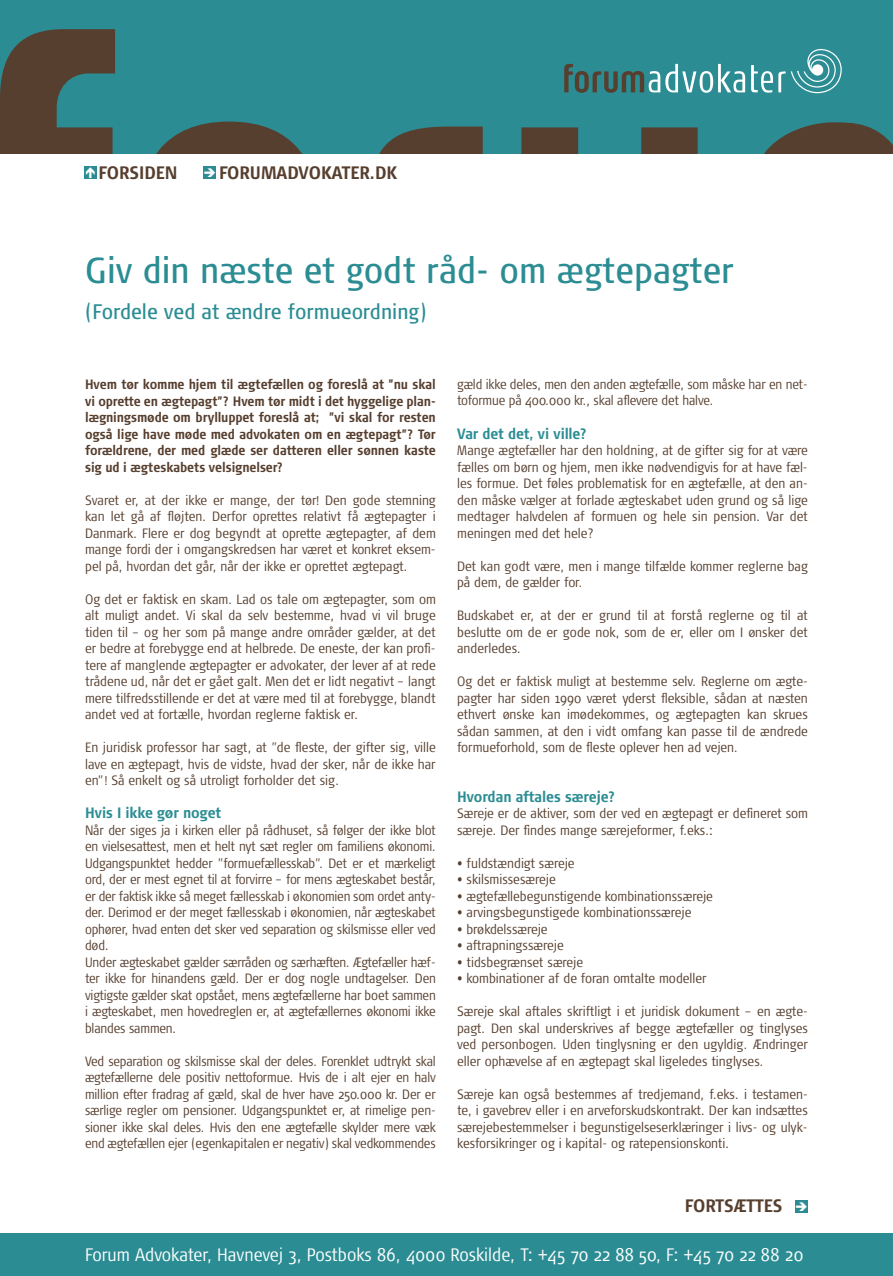
<style>
.page{position:relative;width:893px;height:1276px;background:#fff}
.page>*{position:absolute;margin:0;border:0;box-sizing:border-box;transform-origin:0 0}
.t1{font:36px "Signa Cond";color:#2b8d93}
.t2{font:21px "Signa Cond";color:#2b8d93}
.t3{font:300 18px "Signa Cond";color:#fff}
.t4{font:700 18px "Signa Cond";color:#573f2f}
.t5{font:700 15px "Signa Cond";letter-spacing:-.01em;color:#2b8d93}
.t6{font:300 13.5px/16.5px "Signa Cond";letter-spacing:-.01em;color:#573f2f;text-align:justify}
.t7{font:700 13.5px/16.5px "Signa Cond";color:#573f2f;text-align:justify}
.s1{color:#fff}
</style>
<div class="page">
<div style="left:0;top:1233px;width:893px;height:43px;background:#2b8d93"></div>
<div style="left:84px;top:166px;width:13px;height:13px;background:#2b8d93"></div>
<div style="left:204px;top:166px;width:12px;height:13px;background:#2b8d93"></div>
<div style="left:795px;top:1200px;width:12px;height:12px;background:#2b8d93"></div>
<div style="left:0;top:0;width:893px;height:153px;background:#2b8d93"></div>
<svg style="left:0;top:29px;width:115px;height:124px"></svg>
<svg style="left:157px;top:122px;width:145px;height:31px"></svg>
<svg style="left:380px;top:127px;width:103px;height:26px"></svg>
<svg style="left:521px;top:127px;width:177px;height:26px"></svg>
<svg style="left:764px;top:122px;width:129px;height:31px"></svg>
<svg style="left:564px;top:64px;width:181px;height:29px"></svg>
<svg style="left:751px;top:49px;width:91px;height:45px"></svg>
<h3 class="t4" style="left:99px;top:162px;width:81px">FORSIDEN</h3>
<h3 class="t4" style="left:203px;top:162px;width:195px"><span class="s1">➔</span> FORUMADVOKATER.DK</h3>
<h1 class="t1" style="left:85px;top:251px;width:651px">Giv din næste et godt råd- om ægtepagter</h1>
<h2 class="t2" style="left:85px;top:300px;width:343px">(Fordele ved at ændre formueordning)</h2>
<p class="t7" style="left:85px;top:376px;width:352px">Hvem tør komme hjem til ægtefællen og foreslå at ”nu skal vi oprette en ægtepagt”? Hvem tør midt i det hyggelige plan&shy;lægningsmøde om brylluppet foreslå at; ”vi skal for resten også lige have møde med advokaten om en ægtepagt”? Tør forældrene, der med glæde ser datteren eller sønnen kaste sig ud i ægteskabets velsignelser?</p>
<p class="t6" style="left:85px;top:492px;width:352px">Svaret er, at der ikke er mange, der tør! Den gode stemning kan let gå af fløjten. Derfor oprettes relativt få ægtepagter i Danmark. Flere er dog begyndt at oprette ægtepagter, af dem mange fordi der i omgangskredsen har været et konkret eksem&shy;pel på, hvordan det går, når der ikke er oprettet ægtepagt.</p>
<p class="t6" style="left:85px;top:591px;width:352px">Og det er faktisk en skam. Lad os tale om ægtepagter, som om alt muligt andet. Vi skal da selv bestemme, hvad vi vil bruge tiden til – og her som på mange andre områder gælder, at det er bedre at forebygge end at helbrede. De eneste, der kan profi&shy;tere af manglende ægtepagter er advokater, der lever af at rede trådene ud, når det er gået galt. Men det er lidt negativt – langt mere tilfredsstillende er det at være med til at forebygge, blandt andet ved at fortælle, hvordan reglerne faktisk er.</p>
<p class="t6" style="left:85px;top:739px;width:352px">En juridisk professor har sagt, at ”de fleste, der gifter sig, ville lave en ægtepagt, hvis de vidste, hvad der sker, når de ikke har en”! Så enkelt og så utroligt forholder det sig.</p>
<p class="t5" style="left:85px;top:804px;width:138px">Hvis I ikke gør noget</p>
<p class="t6" style="left:85px;top:822px;width:352px;text-align:left">Når der siges ja i kirken eller på rådhuset, så følger der ikke blot en vielsesattest, men et helt nyt sæt regler om familiens økonomi.<br>Udgangspunktet hedder ”formuefællesskab”. Det er et mærkeligt ord, der er mest egnet til at forvirre – for mens ægteskabet består, er der faktisk ikke så meget fællesskab i økonomien som ordet anty&shy;der. Derimod er der meget fællesskab i økonomien, når ægteskabet ophører, hvad enten det sker ved separation og skilsmisse eller ved død.<br>Under ægteskabet gælder særråden og særhæften. Ægtefæller hæf&shy;ter ikke for hinandens gæld. Der er dog nogle undtagelser. Den vigtigste gælder skat opstået, mens ægtefællerne har boet sammen i ægteskabet, men hovedreglen er, at ægtefællernes økonomi ikke blandes sammen.</p>
<p class="t6" style="left:85px;top:1053px;width:352px">Ved separation og skilsmisse skal der deles. Forenklet udtrykt skal ægtefællerne dele positiv nettoformue. Hvis de i alt ejer en halv million efter fradrag af gæld, skal de hver have 250.000 kr. Der er særlige regler om pensioner. Udgangspunktet er, at rimelige pen&shy;sioner ikke skal deles. Hvis den ene ægtefælle skylder mere væk end ægtefællen ejer (egenkapitalen er negativ) skal vedkommendes</p>
<p class="t6" style="left:457px;top:376px;width:352px">gæld ikke deles, men den anden ægtefælle, som måske har en net&shy;toformue på 400.000 kr., skal aflevere det halve.</p>
<p class="t5" style="left:457px;top:425px;width:132px">Var det det, vi ville?</p>
<p class="t6" style="left:457px;top:442px;width:352px">Mange ægtefæller har den holdning, at de gifter sig for at være fælles om børn og hjem, men ikke nødvendigvis for at have fæl&shy;les formue. Det føles problematisk for en ægtefælle, at den an&shy;den måske vælger at forlade ægteskabet uden grund og så lige medtager halvdelen af formuen og hele sin pension. Var det meningen med det hele?</p>
<p class="t6" style="left:457px;top:558px;width:352px">Det kan godt være, men i mange tilfælde kommer reglerne bag på dem, de gælder for.</p>
<p class="t6" style="left:457px;top:607px;width:352px">Budskabet er, at der er grund til at forstå reglerne og til at beslutte om de er gode nok, som de er, eller om I ønsker det anderledes.</p>
<p class="t6" style="left:457px;top:673px;width:352px">Og det er faktisk muligt at bestemme selv. Reglerne om ægte&shy;pagter har siden 1990 været yderst fleksible, sådan at næsten ethvert ønske kan imødekommes, og ægtepagten kan skrues sådan sammen, at den i vidt omfang kan passe til de ændrede formueforhold, som de fleste oplever hen ad vejen.</p>
<p class="t5" style="left:457px;top:788px;width:160px">Hvordan aftales særeje?</p>
<p class="t6" style="left:457px;top:805px;width:352px">Særeje er de aktiver, som der ved en ægtepagt er defineret som særeje. Der findes mange særejeformer, f.eks.:</p>
<p class="t6" style="left:457px;top:855px;width:119px">• fuldstændigt særeje</p>
<p class="t6" style="left:457px;top:871px;width:100px">• skilsmissesæreje</p>
<p class="t6" style="left:457px;top:888px;width:257px">• ægtefællebegunstigende kombinationssæreje</p>
<p class="t6" style="left:457px;top:904px;width:236px">• arvingsbegunstigede kombinationssæreje</p>
<p class="t6" style="left:457px;top:921px;width:92px">• brøkdelssæreje</p>
<p class="t6" style="left:457px;top:937px;width:108px">• aftrapningssæreje</p>
<p class="t6" style="left:457px;top:954px;width:128px">• tidsbegrænset særeje</p>
<p class="t6" style="left:457px;top:970px;width:251px">• kombinationer af de foran omtalte modeller</p>
<p class="t6" style="left:457px;top:1003px;width:352px">Særeje skal aftales skriftligt i et juridisk dokument – en ægte&shy;pagt. Den skal underskrives af begge ægtefæller og tinglyses ved personbogen. Uden tinglysning er den ugyldig. Ændringer eller ophævelse af en ægtepagt skal ligeledes tinglyses.</p>
<p class="t6" style="left:457px;top:1085px;width:352px">Særeje kan også bestemmes af tredjemand, f.eks. i testamen&shy;te, i gavebrev eller i en arveforskudskontrakt. Der kan indsættes særejebestemmelser i begunstigelseserklæringer i livs- og ulyk&shy;kesforsikringer og i kapital- og ratepensionskonti.</p>
<h3 class="t4" style="left:685px;top:1195px;width:125px">FORTSÆTTES <span class="s1">➔</span></h3>
<h3 class="t3" style="left:85px;top:1245px;width:720px">Forum Advokater, Havnevej 3, Postboks 86, 4000 Roskilde, T: +45 70 22 88 50, F: +45 70 22 88 20</h3>
</div>
